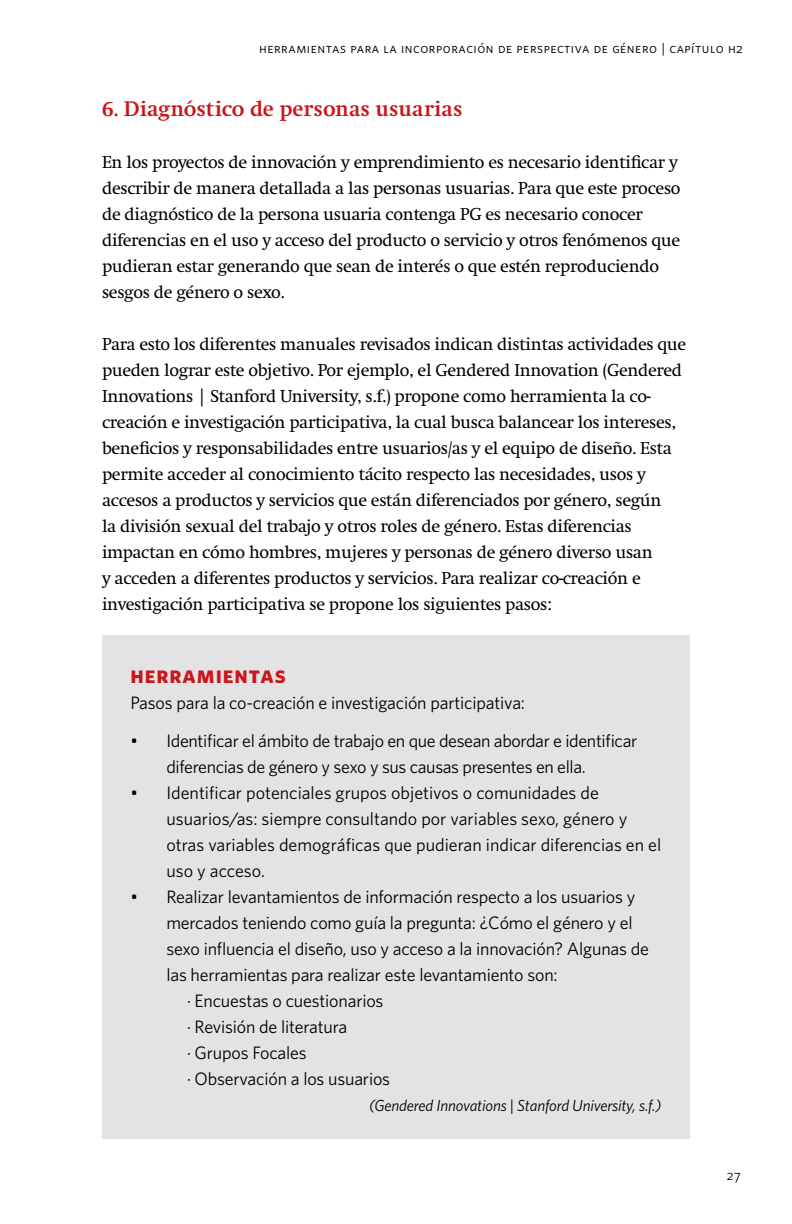
<style>
.page{position:relative;width:792px;height:1224px;background:#fff}
.page>*{position:absolute;margin:0;border:0;box-sizing:border-box;transform-origin:0 0}
.t1{font:24px "Whitney Bold SC";letter-spacing:.04em;color:#ca151a}
.t2{font:700 22px "Swift";letter-spacing:.005em;color:#ca151a}
.t3{font:18px/26px "Swift";letter-spacing:-.02em;color:#000}
.t4{font:18px/26px "Whitney";letter-spacing:-.01em;color:#000}
.t5{font:italic 16px "Whitney";letter-spacing:-.01em;color:#000}
.t6{font:14px "Whitney Book SC";letter-spacing:.04em;color:#000}
</style>
<div class="page">
<div style="left:102px;top:636px;width:588px;height:503px;background:#e3e3e3"></div>
<p class="t6" style="left:259px;top:40px;width:485px">herramientas para la incorporación de perspectiva de género | capítulo h2</p>
<p class="t2" style="left:102px;top:97px;width:362px">6. Diagnóstico de personas usuarias</p>
<p class="t3" style="left:102px;top:149px;width:580px">En los proyectos de innovación y emprendimiento es necesario identificar y describir de manera detallada a las personas usuarias. Para que este proceso de diagnóstico de la persona usuaria contenga PG es necesario conocer diferencias en el uso y acceso del producto o servicio y otros fenómenos que pudieran estar generando que sean de interés o que estén reproduciendo sesgos de género o sexo.</p>
<p class="t3" style="left:102px;top:331px;width:586px">Para esto los diferentes manuales revisados indican distintas actividades que pueden lograr este objetivo. Por ejemplo, el Gendered Innovation (Gendered Innovations | Stanford University, s.f.) propone como herramienta la co&shy;creación e investigación participativa, la cual busca balancear los intereses, beneficios y responsabilidades entre usuarios/as y el equipo de diseño. Esta permite acceder al conocimiento tácito respecto las necesidades, usos y accesos a productos y servicios que están diferenciados por género, según<br>la división sexual del trabajo y otros roles de género. Estas diferencias impactan en cómo hombres, mujeres y personas de género diverso usan<br>y acceden a diferentes productos y servicios. Para realizar co-creación e investigación participativa se propone los siguientes pasos:</p>
<h1 class="t1" style="left:130px;top:660px;width:157px">herramientas</h1>
<p class="t4" style="left:130px;top:690px;width:396px">Pasos para la co-creación e investigación participativa:</p>
<p class="t4" style="left:166px;top:727px;width:472px;text-indent:-36px">• Identificar el ámbito de trabajo en que desean abordar e identificar diferencias de género y sexo y sus causas presentes en ella.</p>
<p class="t4" style="left:166px;top:779px;width:496px;text-indent:-36px">• Identificar potenciales grupos objetivos o comunidades de usuarios/as: siempre consultando por variables sexo, género y otras variables demográficas que pudieran indicar diferencias en el uso y acceso.</p>
<p class="t4" style="left:130px;top:883px;width:507px">• Realizar levantamientos de información respecto a los usuarios y</p>
<p class="t4" style="left:166px;top:909px;width:468px">mercados teniendo como guía la pregunta: ¿Cómo el género y el</p>
<p class="t4" style="left:166px;top:935px;width:484px">sexo influencia el diseño, uso y acceso a la innovación? Algunas de</p>
<p class="t4" style="left:166px;top:961px;width:393px">las herramientas para realizar este levantamiento son:</p>
<p class="t4" style="left:187px;top:987px;width:198px">· Encuestas o cuestionarios</p>
<p class="t4" style="left:187px;top:1013px;width:162px">· Revisión de literatura</p>
<p class="t4" style="left:187px;top:1039px;width:121px">· Grupos Focales</p>
<p class="t4" style="left:187px;top:1065px;width:205px">· Observación a los usuarios</p>
<p class="t5" style="left:369px;top:1096px;width:294px">(Gendered Innovations | Stanford University, s.f.)</p>
<p class="t6" style="left:727px;top:1167px;width:15px">27</p>
</div>
